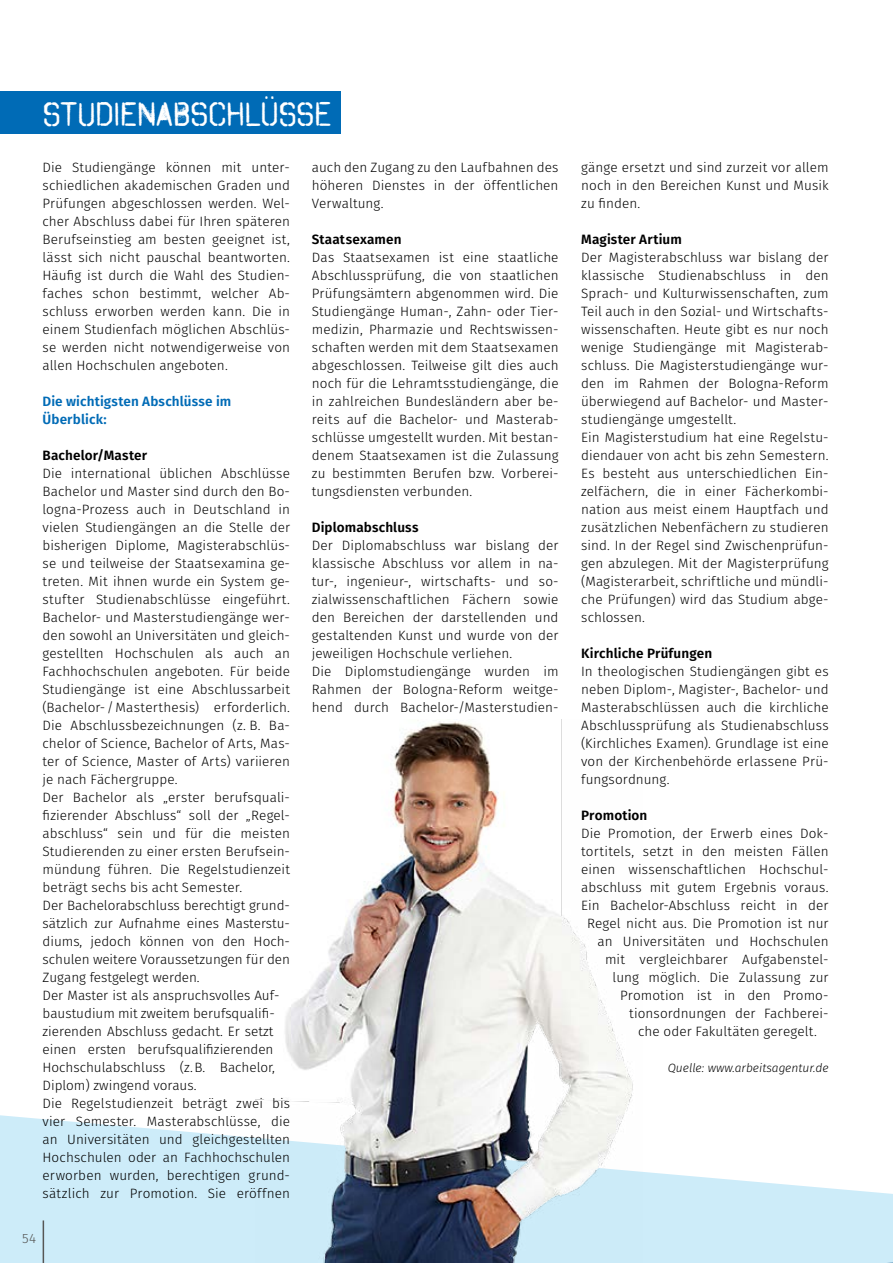
<style>
.page{position:relative;width:893px;height:1263px;background:#fff}
.page>*{position:absolute;margin:0;border:0;box-sizing:border-box;transform-origin:0 0}
.t1{font:34.5px "Octin Spraypaint A Rg";letter-spacing:-.01em;color:#fff}
.t2{font:300 13.5px/18px "Fira Sans";letter-spacing:.005em;color:#000;text-align:justify}
.t3{font:600 13.5px "Fira Sans";letter-spacing:.01em;color:#000}
.t4{font:600 13.5px/18px "Fira Sans";letter-spacing:.01em;color:#006bb6}
.t5{font:300 13.5px "Fira Sans";color:#565655}
.t6{font:italic 300 12px "Fira Sans";color:#000}
</style>
<div class="page">
<svg style="left:0;top:1115px;width:759px;height:148px;fill:#cdecf9"></svg>
<svg style="left:759px;top:1182px;width:134px;height:81px;background:#d0edf9"></svg>
<hr style="left:43px;top:1220px;width:1px;height:43px;background:#565655">
<img style="left:256px;top:720px;width:386px;height:543px">
<div style="left:0;top:91px;width:340px;height:43px;background:#006bb6"></div>
<h1 class="t1" style="left:43px;top:94px;width:290px">STUDIENABSCHLÜSSE</h1>
<p class="t2" style="left:43px;top:158px;width:249px">Die Studiengänge können mit unter&shy;schiedlichen akademischen Graden und Prüfungen abgeschlossen werden. Wel&shy;cher Abschluss dabei für Ihren späteren Berufseinstieg am besten geeignet ist, lässt sich nicht pauschal beantworten.<br>Häufig ist durch die Wahl des Studien&shy;faches schon bestimmt, welcher Ab&shy;schluss erworben werden kann. Die in einem Studienfach möglichen Abschlüs&shy;se werden nicht notwendigerweise von allen Hochschulen angeboten.</p>
<p class="t4" style="left:43px;top:392px;width:190px">Die wichtigsten Abschlüsse im<br>Überblick:</p>
<p class="t3" style="left:43px;top:446px;width:106px">Bachelor/Master</p>
<p class="t2" style="left:43px;top:464px;width:249px;text-align:left">Die international üblichen Abschlüsse Bachelor und Master sind durch den Bo&shy;logna-Prozess auch in Deutschland in vielen Studiengängen an die Stelle der bisherigen Diplome, Magisterabschlüs&shy;se und teilweise der Staatsexamina ge&shy;treten. Mit ihnen wurde ein System ge&shy;stufter Studienabschlüsse eingeführt.<br>Bachelor- und Masterstudiengänge wer&shy;den sowohl an Universitäten und gleich&shy;gestellten Hochschulen als auch an Fachhochschulen angeboten. Für beide Studiengänge ist eine Abschlussarbeit (Bachelor-/Masterthesis) erforderlich.<br>Die Abschlussbezeichnungen (z. B. Ba&shy;chelor of Science, Bachelor of Arts, Mas&shy;ter of Science, Master of Arts) variieren je nach Fächergruppe.<br>Der Bachelor als „erster berufsquali&shy;fizierender Abschluss“ soll der „Regel&shy;abschluss“ sein und für die meisten Studierenden zu einer ersten Berufsein&shy;mündung führen. Die Regelstudienzeit beträgt sechs bis acht Semester.<br>Der Bachelorabschluss berechtigt grund&shy;sätzlich zur Aufnahme eines Masterstu&shy;diums, jedoch können von den Hoch&shy;schulen weitere Voraussetzungen für den Zugang festgelegt werden.<br>Der Master ist als anspruchsvolles Auf&shy;baustudium mit zweitem berufsqualifi&shy;zierenden Abschluss gedacht. Er setzt einen ersten berufsqualifizierenden Hochschulabschluss (z.B. Bachelor, Diplom) zwingend voraus.<br>Die Regelstudienzeit beträgt zwei bis vier Semester. Masterabschlüsse, die an Universitäten und gleichgestellten Hochschulen oder an Fachhochschulen erworben wurden, berechtigen grund&shy;sätzlich zur Promotion. Sie eröffnen</p>
<p class="t5" style="left:22px;top:1229px;width:15px">54</p>
<p class="t2" style="left:312px;top:158px;width:248px">auch den Zugang zu den Laufbahnen des höheren Dienstes in der öffentlichen Verwaltung.</p>
<p class="t3" style="left:312px;top:230px;width:91px">Staatsexamen</p>
<p class="t2" style="left:312px;top:248px;width:248px">Das Staatsexamen ist eine staatliche Abschlussprüfung, die von staatlichen Prüfungsämtern abgenommen wird. Die Studiengänge Human-, Zahn- oder Tier&shy;medizin, Pharmazie und Rechtswissen&shy;schaften werden mit dem Staatsexamen abgeschlossen. Teilweise gilt dies auch noch für die Lehramtsstudiengänge, die in zahlreichen Bundesländern aber be&shy;reits auf die Bachelor- und Masterab&shy;schlüsse umgestellt wurden. Mit bestan&shy;denem Staatsexamen ist die Zulassung zu bestimmten Berufen bzw. Vorberei&shy;tungsdiensten verbunden.</p>
<p class="t3" style="left:312px;top:517px;width:108px">Diplomabschluss</p>
<p class="t2" style="left:312px;top:536px;width:248px;text-align:left">Der Diplomabschluss war bislang der klassische Abschluss vor allem in na&shy;tur-, ingenieur-, wirtschafts- und so&shy;zialwissenschaftlichen Fächern sowie den Bereichen der darstellenden und gestaltenden Kunst und wurde von der jeweiligen Hochschule verliehen.<br>Die Diplomstudiengänge wurden im Rahmen der Bologna-Reform weitge&shy;hend durch Bachelor-/Masterstudien-</p>
<p class="t2" style="left:581px;top:158px;width:249px">gänge ersetzt und sind zurzeit vor allem noch in den Bereichen Kunst und Musik zu finden.</p>
<p class="t3" style="left:581px;top:229px;width:102px">Magister Artium</p>
<p class="t2" style="left:581px;top:248px;width:249px;text-align:left">Der Magisterabschluss war bislang der klassische Studienabschluss in den Sprach- und Kulturwissenschaften, zum Teil auch in den Sozial- und Wirtschafts&shy;wissenschaften. Heute gibt es nur noch wenige Studiengänge mit Magisterab&shy;schluss. Die Magisterstudiengänge wur&shy;den im Rahmen der Bologna-Reform überwiegend auf Bachelor- und Master&shy;studiengänge umgestellt.<br>Ein Magisterstudium hat eine Regelstu&shy;diendauer von acht bis zehn Semestern.<br>Es besteht aus unterschiedlichen Ein&shy;zelfächern, die in einer Fächerkombi&shy;nation aus meist einem Hauptfach und zusätzlichen Nebenfächern zu studieren sind. In der Regel sind Zwischenprüfun&shy;gen abzulegen. Mit der Magisterprüfung (Magisterarbeit, schriftliche und mündli&shy;che Prüfungen) wird das Studium abge&shy;schlossen.</p>
<p class="t3" style="left:581px;top:643px;width:132px">Kirchliche Prüfungen</p>
<p class="t2" style="left:581px;top:662px;width:249px">In theologischen Studiengängen gibt es neben Diplom-, Magister-, Bachelor- und Masterabschlüssen auch die kirchliche Abschlussprüfung als Studienabschluss (Kirchliches Examen). Grundlage ist eine von der Kirchenbehörde erlassene Prü&shy;fungsordnung.</p>
<p class="t3" style="left:581px;top:805px;width:68px">Promotion</p>
<p class="t2" style="left:581px;top:824px;width:249px">Die Promotion, der Erwerb eines Dok-</p>
<p class="t2" style="left:581px;top:842px;width:249px">tortitels, setzt in den meisten Fällen</p>
<p class="t2" style="left:581px;top:860px;width:249px">einen wissenschaftlichen Hochschul-</p>
<p class="t2" style="left:581px;top:878px;width:249px">abschluss mit gutem Ergebnis voraus.</p>
<p class="t2" style="left:581px;top:896px;width:249px">Ein Bachelor-Abschluss reicht in der</p>
<p class="t2" style="left:587px;top:914px;width:243px">Regel nicht aus. Die Promotion ist nur</p>
<p class="t2" style="left:598px;top:932px;width:233px">an Universitäten und Hochschulen</p>
<p class="t2" style="left:605px;top:950px;width:225px">mit vergleichbarer Aufgabenstel-</p>
<p class="t2" style="left:613px;top:968px;width:218px">lung möglich. Die Zulassung zur</p>
<p class="t2" style="left:620px;top:986px;width:210px">Promotion ist in den Promo-</p>
<p class="t2" style="left:629px;top:1004px;width:201px">tionsordnungen der Fachberei-</p>
<p class="t2" style="left:638px;top:1022px;width:180px">che oder Fakultäten geregelt.</p>
<p class="t6" style="left:668px;top:1059px;width:162px">Quelle: www.arbeitsagentur.de</p>
</div>
